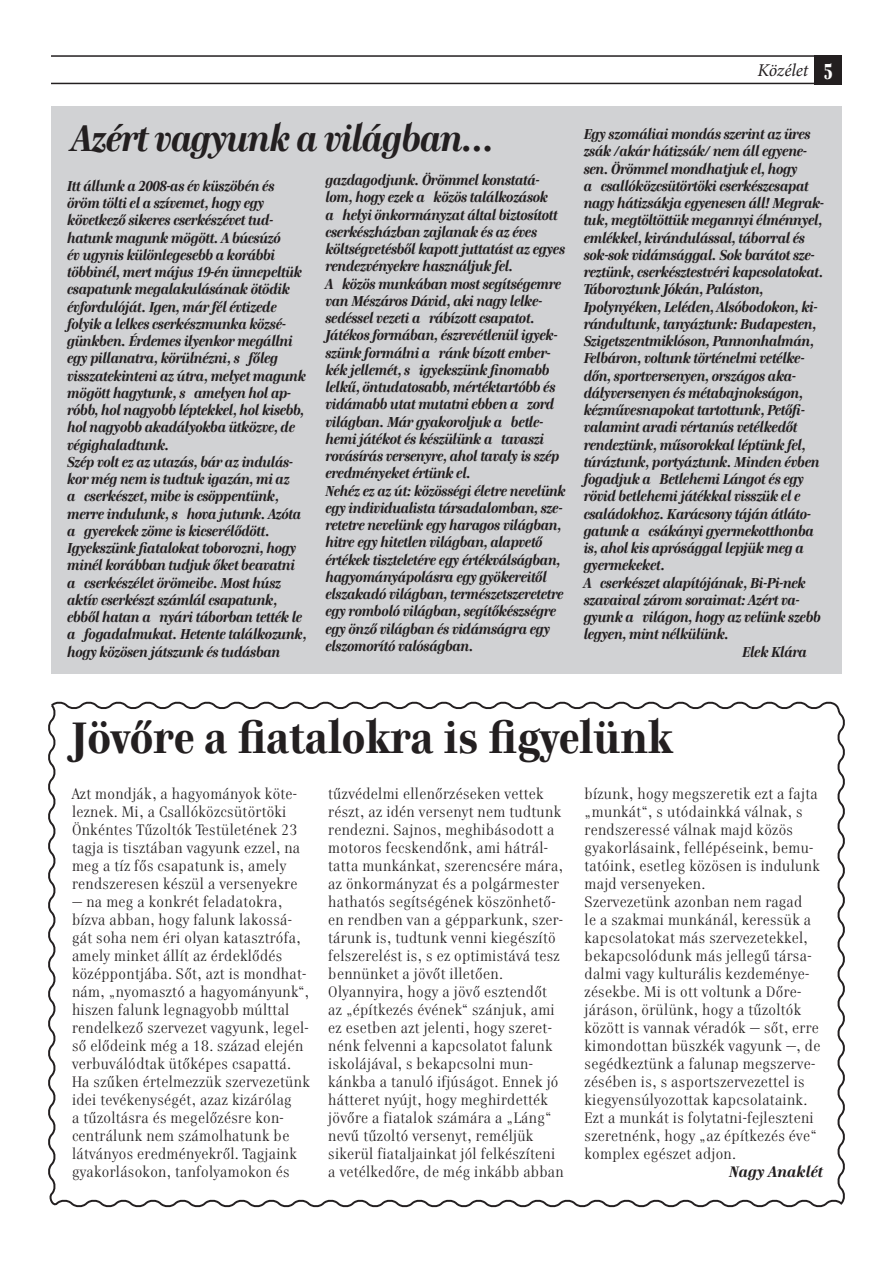
<style>
.page{position:relative;width:893px;height:1263px;background:#fff}
.page>*{position:absolute;margin:0;border:0;box-sizing:border-box;transform-origin:0 0}
.t1{font:700 43.5px "Genre";letter-spacing:.01em;color:#231f20;scale:1.05 1}
.t2{font:italic 700 36px "Genre";letter-spacing:-.01em;color:#231f20}
.t3{font:italic 18px "Minion Pro";letter-spacing:-.01em;color:#231f20}
.t4{font:15px/18px "Genre";letter-spacing:.02em;color:#231f20;scale:1.05 1}
.t5{font:italic 700 15px "Genre";letter-spacing:.02em;color:#231f20;scale:1.05 1}
.t6{font:italic 700 14.25px/17.2px "Genre";letter-spacing:-.01em;color:#231f20}
.s1{font-family:"Genre";font-weight:700;font-style:normal;font-size:21.45px;color:#fff}
</style>
<div class="page">
<svg style="left:48px;top:701px;width:797px;height:507px"></svg>
<div style="left:51px;top:106px;width:791px;height:567px;background:#d1d2d4"></div>
<hr style="left:51px;top:83px;width:791px;height:1px;background:#231f20">
<div style="left:815px;top:56px;width:27px;height:29px;background:#231f20"></div>
<hr style="left:51px;top:55px;width:791px;height:2px;background:#231f20">
<p class="t3" style="left:757px;top:63px;width:77px">Közélet <span class="s1">5</span></p>
<h2 class="t2" style="left:72px;top:122px;width:424px">Azért vagyunk a világban...</h2>
<p class="t6" style="left:67px;top:178px;width:241px">Itt állunk a 2008-as év küszöbén és öröm tölti el a szívemet, hogy egy következő sikeres cserkészévet tud&shy;hatunk magunk mögött. A búcsúzó<br>év ugynis különlegesebb a korábbi többinél, mert május 19-én ünnepeltük csapatunk megalakulásának ötödik évfordulóját. Igen, már fél évtizede folyik a lelkes cserkészmunka közsé&shy;günkben. Érdemes ilyenkor megállni egy pillanatra, körülnézni, s főleg visszatekinteni az útra, melyet magunk mögött hagytunk, s amelyen hol ap&shy;róbb, hol nagyobb léptekkel, hol kisebb, hol nagyobb akadályokba ütközve, de végighaladtunk.<br>Szép volt ez az utazás, bár az indulás&shy;kor még nem is tudtuk igazán, mi az<br>a cserkészet, mibe is csöppentünk, merre indulunk, s hova jutunk. Azóta a gyerekek zöme is kicserélődött.<br>Igyekszünk fiatalokat toborozni, hogy minél korábban tudjuk őket beavatni a cserkészélet örömeibe. Most húsz aktív cserkészt számlál csapatunk, ebből hatan a nyári táborban tették le a fogadalmukat. Hetente találkozunk, hogy közösen játszunk és tudásban</p>
<p class="t6" style="left:325px;top:172px;width:242px">gazdagodjunk. Örömmel konstatá&shy;lom, hogy ezek a közös találkozások<br>a helyi önkormányzat által biztosított cserkészházban zajlanak és az éves költségvetésből kapott juttatást az egyes rendezvényekre használjuk fel.<br>A közös munkában most segítségemre van Mészáros Dávid, aki nagy lelke&shy;sedéssel vezeti a rábízott csapatot.<br>Játékos formában, észrevétlenül igyek&shy;szünk formálni a ránk bízott ember&shy;kék jellemét, s igyekszünk finomabb lelkű, öntudatosabb, mértéktartóbb és vidámabb utat mutatni ebben a zord világban. Már gyakoroljuk a betle&shy;hemi játékot és készülünk a tavaszi rovásírás versenyre, ahol tavaly is szép eredményeket értünk el.<br>Nehéz ez az út: közösségi életre nevelünk egy individualista társadalomban, sze&shy;retetre nevelünk egy haragos világban, hitre egy hitetlen világban, alapvető értékek tiszteletére egy értékválságban, hagyományápolásra egy gyökereitől elszakadó világban, természetszeretetre egy romboló világban, segítőkészségre egy önző világban és vidámságra egy elszomorító valóságban.</p>
<p class="t6" style="left:584px;top:126px;width:228px">Egy szomáliai mondás szerint az üres</p>
<p class="t6" style="left:584px;top:143px;width:225px">zsák /akár hátizsák/ nem áll egyene-</p>
<p class="t6" style="left:584px;top:161px;width:215px">sen. Örömmel mondhatjuk el, hogy</p>
<p class="t6" style="left:584px;top:178px;width:226px">a csallóközcsütörtöki cserkészcsapat</p>
<p class="t6" style="left:584px;top:195px;width:242px">nagy hátizsákja egyenesen áll! Megrak-</p>
<p class="t6" style="left:584px;top:212px;width:240px">tuk, megtöltöttük megannyi élménnyel,</p>
<p class="t6" style="left:584px;top:230px;width:223px">emlékkel, kirándulással, táborral és</p>
<p class="t6" style="left:584px;top:247px;width:232px">sok-sok vidámsággal. Sok barátot sze-</p>
<p class="t6" style="left:584px;top:264px;width:241px">reztünk, cserkésztestvéri kapcsolatokat.</p>
<p class="t6" style="left:584px;top:281px;width:181px">Táboroztunk Jókán, Paláston,</p>
<p class="t6" style="left:584px;top:299px;width:235px">Ipolynyéken, Leléden, Alsóbodokon, ki-</p>
<p class="t6" style="left:584px;top:316px;width:234px">rándultunk, tanyáztunk: Budapesten,</p>
<p class="t6" style="left:584px;top:333px;width:232px">Szigetszentmiklóson, Pannonhalmán,</p>
<p class="t6" style="left:584px;top:350px;width:222px">Felbáron, voltunk történelmi vetélke-</p>
<p class="t6" style="left:584px;top:368px;width:214px">dőn, sportversenyen, országos aka-</p>
<p class="t6" style="left:584px;top:385px;width:221px">dályversenyen és métabajnokságon,</p>
<p class="t6" style="left:584px;top:402px;width:223px">kézművesnapokat tartottunk, Petőfi-</p>
<p class="t6" style="left:584px;top:419px;width:215px">valamint aradi vértanús vetélkedőt</p>
<p class="t6" style="left:584px;top:437px;width:223px">rendeztünk, műsorokkal léptünk fel,</p>
<p class="t6" style="left:584px;top:454px;width:237px">túráztunk, portyáztunk. Minden évben</p>
<p class="t6" style="left:584px;top:471px;width:222px">fogadjuk a Betlehemi Lángot és egy</p>
<p class="t6" style="left:584px;top:488px;width:218px">rövid betlehemi játékkal visszük el e</p>
<p class="t6" style="left:584px;top:506px;width:229px">családokhoz. Karácsony táján átláto-</p>
<p class="t6" style="left:584px;top:523px;width:231px">gatunk a csákányi gyermekotthonba</p>
<p class="t6" style="left:584px;top:540px;width:222px">is, ahol kis aprósággal lepjük meg a</p>
<p class="t6" style="left:584px;top:557px;width:83px">gyermekeket.</p>
<p class="t6" style="left:584px;top:575px;width:223px">A cserkészet alapítójának, Bi-Pi-nek</p>
<p class="t6" style="left:584px;top:592px;width:217px">szavaival zárom soraimat: Azért va-</p>
<p class="t6" style="left:584px;top:609px;width:238px">gyunk a világon, hogy az velünk szebb</p>
<p class="t6" style="left:584px;top:626px;width:147px">legyen, mint nélkülünk.</p>
<p class="t6" style="left:742px;top:644px;width:66px">Elek Klára</p>
<h1 class="t1" style="left:71px;top:717px;width:574px">Jövőre a fiatalokra is figyelünk</h1>
<p class="t4" style="left:72px;top:785px;width:219px">Azt mondják, a hagyományok köte&shy;leznek. Mi, a Csallóközcsütörtöki Önkéntes Tűzoltók Testületének 23 tagja is tisztában vagyunk ezzel, na meg a tíz fős csapatunk is, amely rendszeresen készül a versenyekre</p>
<p class="t4" style="left:72px;top:893px;width:228px">— na meg a konkrét feladatokra, bízva abban, hogy falunk lakossá&shy;gát soha nem éri olyan katasztrófa, amely minket állít az érdeklődés középpontjába. Sőt, azt is mondhat&shy;nám, „nyomasztó a hagyományunk“, hiszen falunk legnagyobb múlttal rendelkező szervezet vagyunk, legel&shy;ső elődeink még a 18. század elején verbuválódtak ütőképes csapattá.<br>Ha szűken értelmezzük szervezetünk idei tevékenységét, azaz kizárólag<br>a tűzoltásra és megelőzésre kon&shy;centrálunk nem számolhatunk be látványos eredményekről. Tagjaink gyakorlásokon, tanfolyamokon és</p>
<p class="t4" style="left:328px;top:785px;width:226px">tűzvédelmi ellenőrzéseken vettek részt, az idén versenyt nem tudtunk rendezni. Sajnos, meghibásodott a motoros fecskendőnk, ami hátrál&shy;tatta munkánkat, szerencsére mára, az önkormányzat és a polgármester hathatós segítségének köszönhető&shy;en rendben van a gépparkunk, szer&shy;tárunk is, tudtunk venni kiegészítö felszerelést is, s ez optimistává tesz bennünket a jövőt illetően.<br>Olyannyira, hogy a jövő esztendőt az „építkezés évének“ szánjuk, ami ez esetben azt jelenti, hogy szeret&shy;nénk felvenni a kapcsolatot falunk iskolájával, s bekapcsolni mun&shy;kánkba a tanuló ifjúságot. Ennek jó hátteret nyújt, hogy meghirdették jövőre a fiatalok számára a „Láng“ nevű tűzoltó versenyt, reméljük sikerül fiataljainkat jól felkészíteni a vetélkedőre, de még inkább abban</p>
<p class="t4" style="left:585px;top:785px;width:226px">bízunk, hogy megszeretik ezt a fajta „munkát“, s utódainkká válnak, s rendszeressé válnak majd közös gyakorlásaink, fellépéseink, bemu&shy;tatóink, esetleg közösen is indulunk majd versenyeken.<br>Szervezetünk azonban nem ragad<br>le a szakmai munkánál, keressük a kapcsolatokat más szervezetekkel, bekapcsolódunk más jellegű társa&shy;dalmi vagy kulturális kezdeménye&shy;zésekbe. Mi is ott voltunk a Dőre&shy;járáson, örülünk, hogy a tűzoltók között is vannak véradók — sőt, erre kimondottan büszkék vagyunk —, de segédkeztünk a falunap megszerve&shy;zésében is, s asportszervezettel is kiegyensúlyozottak kapcsolataink.<br>Ezt a munkát is folytatni-fejleszteni szeretnénk, hogy „az építkezés éve“ komplex egészet adjon.</p>
<p class="t5" style="left:729px;top:1165px;width:91px">Nagy Anaklét</p>
</div>
